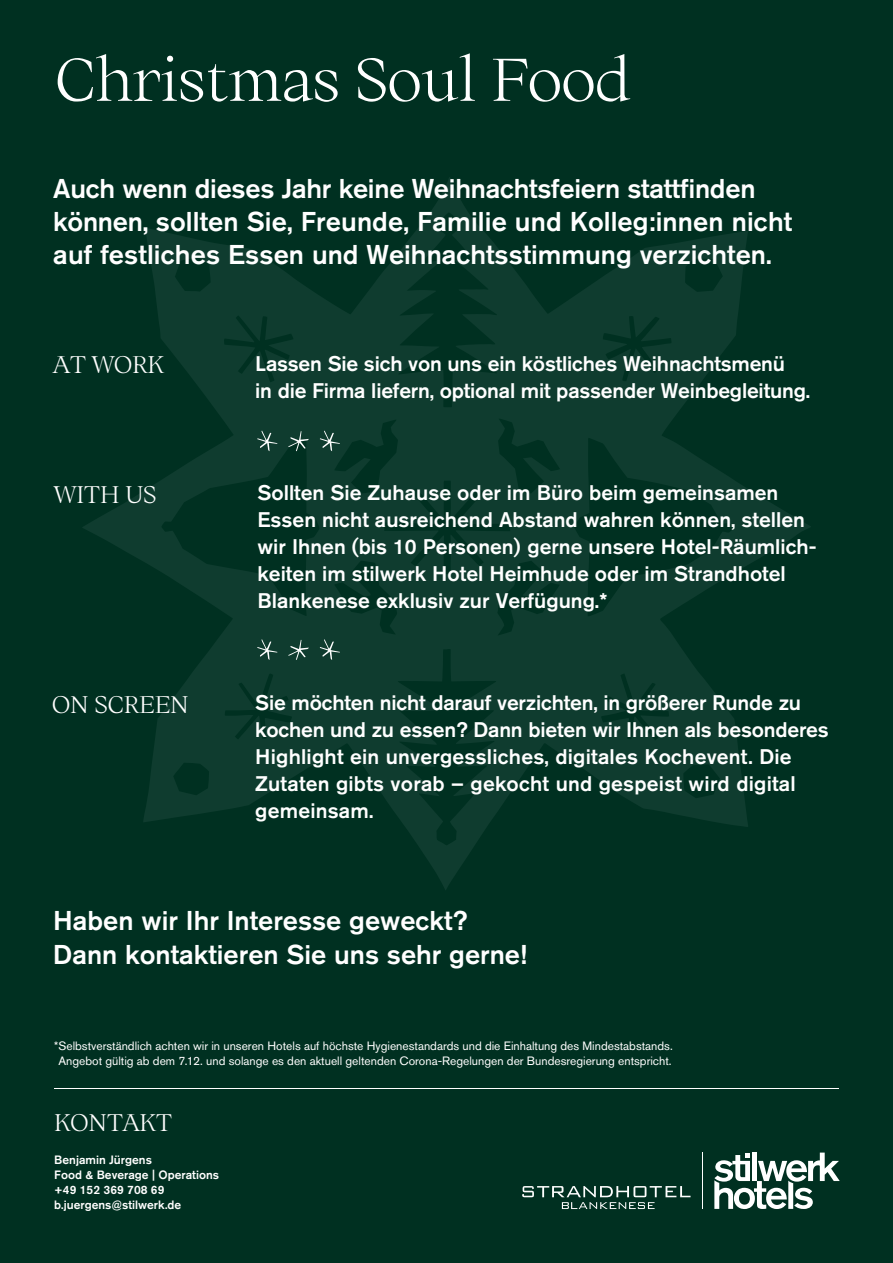
<style>
.page{position:relative;width:893px;height:1263px;background:#003021}
.page>*{position:absolute;margin:0;border:0;box-sizing:border-box;transform-origin:0 0}
.t1{font:300 60px "Ortica";color:#fff}
.t2{font:500 27px/33px "Akzidenz Grotesk BQ";color:#fff}
.t3{font:300 24px "Ortica";color:#fff}
.t4{font:500 21px/27px "Akzidenz Grotesk BQ";color:#fff}
.t5{font:12px/15px "Akzidenz Grotesk BQ";color:#fff;text-align:center}
.t6{font:500 12px/15px "Akzidenz Grotesk BQ";color:#fff}
</style>
<div class="page">
<svg style="left:83px;top:177px;width:728px;height:713px"></svg>
<hr style="left:54px;top:1088px;width:785px;height:1px;background:#fff">
<hr style="left:702px;top:1153px;width:1px;height:56px;background:#fff">
<svg style="left:522px;top:1186px;width:168px;height:23px"></svg>
<svg style="left:714px;top:1152px;width:126px;height:57px"></svg>
<div style="left:752px;top:1152px;width:5px;height:29px;background:#fff"></div>
<svg style="left:257px;top:639px;width:20px;height:21px"></svg>
<svg style="left:288px;top:640px;width:21px;height:20px"></svg>
<svg style="left:320px;top:639px;width:20px;height:21px"></svg>
<svg style="left:257px;top:431px;width:20px;height:20px"></svg>
<svg style="left:288px;top:431px;width:21px;height:20px"></svg>
<svg style="left:320px;top:431px;width:20px;height:20px"></svg>
<h1 class="t1" style="left:55px;top:44px;width:577px">Christmas Soul Food</h1>
<p class="t2" style="left:53px;top:171px;width:741px">Auch wenn dieses Jahr keine Weihnachtsfeiern stattfinden können, sollten Sie, Freunde, Familie und Kolleg:innen nicht auf festliches Essen und Weihnachtsstimmung verzichten.</p>
<p class="t3" style="left:53px;top:351px;width:112px">AT WORK</p>
<p class="t4" style="left:255px;top:350px;width:556px">Lassen Sie sich von uns ein köstliches Weihnachtsmenü<br>in die Firma liefern, optional mit passender Weinbegleitung.</p>
<p class="t3" style="left:54px;top:480px;width:104px">WITH US</p>
<p class="t4" style="left:258px;top:479px;width:561px">Sollten Sie Zuhause oder im Büro beim gemeinsamen Essen nicht ausreichend Abstand wahren können, stellen wir Ihnen (bis 10 Personen) gerne unsere Hotel-Räumlich&shy;keiten im stilwerk Hotel Heimhude oder im Strandhotel Blankenese exklusiv zur Verfügung.*</p>
<p class="t3" style="left:52px;top:690px;width:138px">ON SCREEN</p>
<p class="t4" style="left:255px;top:689px;width:575px">Sie möchten nicht darauf verzichten, in größerer Runde zu kochen und zu essen? Dann bieten wir Ihnen als besonderes Highlight ein unvergessliches, digitales Kochevent. Die Zutaten gibts vorab – gekocht und gespeist wird digital gemeinsam.</p>
<p class="t2" style="left:53px;top:903px;width:475px;line-height:34.5px">Haben wir Ihr Interesse geweckt?<br>Dann kontaktieren Sie uns sehr gerne!</p>
<p class="t5" style="left:54px;top:1038px;width:620px">* Selbstverständlich achten wir in unseren Hotels auf höchste Hygienestandards und die Einhaltung des Mindestabstands.<br>Angebot gültig ab dem 7.12. und solange es den aktuell geltenden Corona-Regelungen der Bundesregierung entspricht.</p>
<p class="t3" style="left:54px;top:1108px;width:120px">KONTAKT</p>
<p class="t6" style="left:54px;top:1152px;width:166px">Benjamin Jürgens<br>Food &amp; Beverage | Operations +49 152 369 708 69 b.juergens@stilwerk.de</p>
</div>
